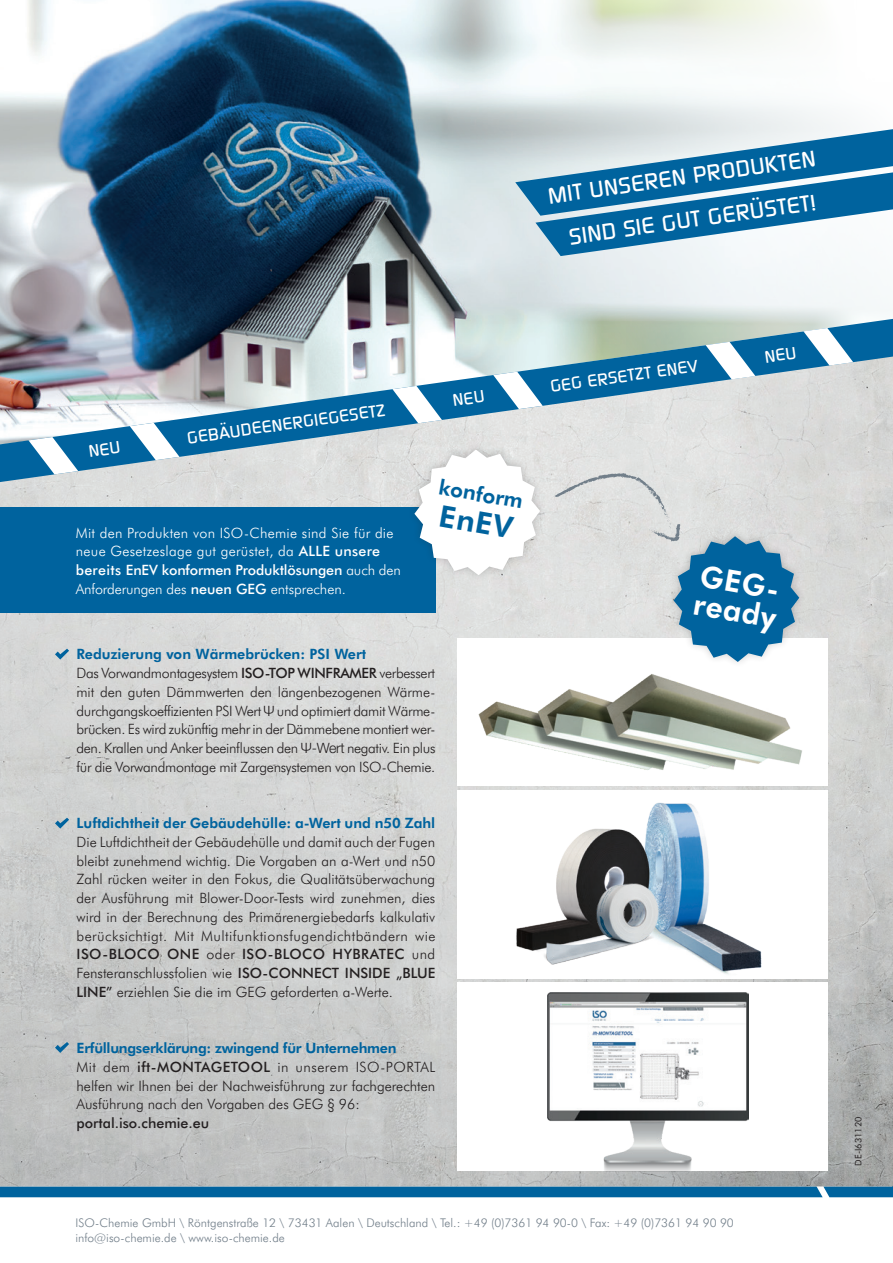
<style>
.page{position:relative;width:893px;height:1263px;background:#fff}
.page>*{position:absolute;margin:0;border:0;box-sizing:border-box;transform-origin:0 0}
.t1{font:800 30px/28.5px "Futura BT";color:#fff}
.t2{font:800 30px "Futura BT";color:#00639e}
.t3{font:500 22.5px/43.3px "Continuum";color:#fff;text-align:center}
.t4{font:800 21px "Futura BT";color:#00639e}
.t5{font:500 16.8px "Continuum";color:#fff}
.t6{font:300 14.25px/18.8px "Futura BT";letter-spacing:-.02em;color:#231f20}
.t7{font:300 14.25px/18.8px "Futura BT";color:#231f20}
.t8{font:300 14.25px/18.8px "Futura BT";letter-spacing:.02em;color:#fff}
.t9{font:800 14.25px "Futura BT";color:#00639e}
.t10{font:500 14.25px "Futura BT";color:#231f20}
.t11{font:300 12px/15px "Futura BT";color:#727f8a}
.t12{font:9px "Futura BT";color:#231f20}
.s1{font-weight:500}
.s2{font-weight:800;color:#00639e}
.s3{font-family:"Helvetica Neue LTW1 G"}
</style>
<div class="page">
<svg style="left:0;top:1186px;width:893px;height:11px;background:#0e6aa1"></svg>
<img style="left:0;top:0;width:893px;height:319px">
<img style="left:0;top:482px;width:893px;height:704px">
<div style="left:0;top:507px;width:436px;height:106px;background:#00639e"></div>
<div style="left:457px;top:790px;width:370px;height:188px;background:#fff"></div>
<div style="left:457px;top:983px;width:370px;height:188px;background:#fff"></div>
<svg style="left:55px;top:649px;width:14px;height:10px"></svg>
<svg style="left:55px;top:818px;width:14px;height:10px"></svg>
<svg style="left:55px;top:1042px;width:14px;height:11px"></svg>
<img style="left:452px;top:654px;width:379px;height:130px">
<img style="left:594px;top:802px;width:178px;height:178px">
<img style="left:398px;top:820px;width:341px;height:144px">
<img style="left:547px;top:993px;width:202px;height:178px">
<img style="left:527px;top:870px;width:141px;height:105px">
<svg style="left:397px;top:482px;width:420px;height:198px"></svg>
<svg style="left:0;top:319px;width:893px;height:163px;background:#a8bcc6"></svg>
<svg style="left:130px;top:423px;width:49px;height:37px"></svg>
<svg style="left:392px;top:386px;width:50px;height:37px"></svg>
<svg style="left:493px;top:372px;width:50px;height:37px"></svg>
<svg style="left:706px;top:342px;width:49px;height:37px"></svg>
<svg style="left:803px;top:328px;width:50px;height:38px"></svg>
<svg style="left:28px;top:437px;width:50px;height:37px"></svg>
<svg style="left:515px;top:129px;width:378px;height:127px"></svg>
<svg style="left:89px;top:441px;width:31px;height:16px"></svg>
<svg style="left:453px;top:390px;width:31px;height:16px"></svg>
<svg style="left:765px;top:347px;width:31px;height:16px"></svg>
<h2 class="t3" style="left:545px;top:174px;width:271px;rotate:-8deg">MIT UNSEREN PRODUKTEN<br>SIND SIE GUT GERÜSTET!</h2>
<p class="t5" style="left:186px;top:427px;width:201px;rotate:-8deg">GEBÄUDEENERGIEGESETZ</p>
<p class="t8" style="left:76px;top:523px;width:326px">Mit den Produkten von ISO-Chemie sind Sie für die neue Gesetzeslage gut gerüstet, da <span class="s1">ALLE unsere bereits EnEV konformen Produktlösungen</span> auch den Anforderungen des <span class="s1">neuen GEG</span> entsprechen.</p>
<h3 class="t4" style="left:441px;top:474px;width:87px;rotate:10deg">konform</h3>
<h1 class="t2" style="left:443px;top:497px;width:76px;rotate:10deg">EnEV</h1>
<p class="t6" style="left:77px;top:645px;width:360px"><span class="s2">Reduzierung von Wärmebrücken: PSI Wert<br></span>Das Vorwandmontagesystem <span class="s1">ISO-TOP WINFRAMER</span> verbessert mit den guten Dämmwerten den längenbezogenen Wärme&shy;durchgangskoeffizienten PSI Wert<span class="s3">Ψ</span>und optimiert damit Wärme&shy;brücken. Es wird zukünftig mehr in der Dämmebene montiert wer&shy;den. Krallen und Anker beeinflussen den <span class="s3">Ψ-Wert</span> negativ. Ein plus für die Vorwandmontage mit Zargensystemen von ISO-Chemie.</p>
<p class="t9" style="left:77px;top:814px;width:360px">Luftdichtheit der Gebäudehülle: a-Wert und n50 Zahl</p>
<p class="t6" style="left:77px;top:832px;width:360px;text-align:justify">Die Luftdichtheit der Gebäudehülle und damit auch der Fugen bleibt zunehmend wichtig. Die Vorgaben an a-Wert und n50<br>Zahl rücken weiter in den Fokus, die Qualitätsüberwachung der Ausführung mit Blower-Door-Tests wird zunehmen, dies wird in der Berechnung des Primärenergiebedarfs kalkulativ berücksichtigt. Mit Multifunktionsfugendichtbändern wie <span class="s1">ISO-BLOCO ONE</span> oder <span class="s1">ISO-BLOCO HYBRATEC</span> und Fensteranschlussfolien wie <span class="s1">ISO-CONNECT INSIDE „BLUE LINE”</span> erziehlen Sie die im GEG geforderten a-Werte.</p>
<p class="t7" style="left:77px;top:1038px;width:360px"><span class="s2">Erfüllungserklärung: zwingend für Unternehmen<br></span>Mit dem <span class="s1">ift-MONTAGETOOL</span> in unserem ISO-PORTAL helfen wir Ihnen bei der Nachweisführung zur fachgerechten Ausführung nach den Vorgaben des GEG § 96:</p>
<p class="t10" style="left:77px;top:1114px;width:134px">portal.iso.chemie.eu</p>
<p class="t5" style="left:549px;top:376px;width:150px;rotate:-8deg">GEG ERSETZT ENEV</p>
<h1 class="t1" style="left:701px;top:561px;width:86px;rotate:10deg">GEG&shy;ready</h1>
<p class="t11" style="left:75px;top:1215px;width:660px">ISO-Chemie GmbH \ Röntgenstraße 12 \ 73431 Aalen \ Deutschland \ Tel.: +49 (0)7361 94 90-0 \ Fax: +49 (0)7361 94 90 90 info@iso-chemie.de \ www.iso-chemie.de</p>
<p class="t12" style="left:853px;top:1166px;width:50px;rotate:-90deg">DE-I631120</p>
</div>
